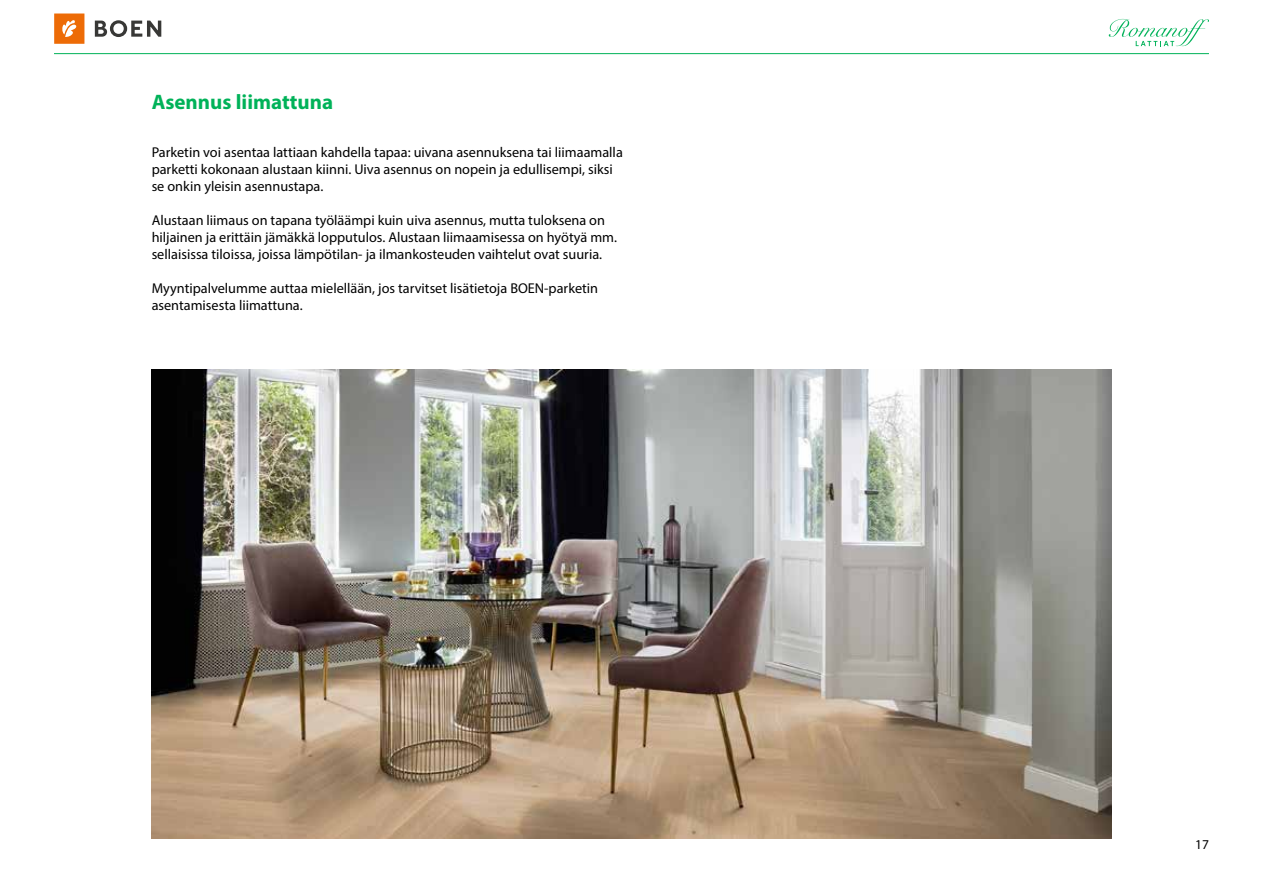
<style>
.page{position:relative;width:1263px;height:893px;background:#fff}
.page>*{position:absolute;margin:0;border:0;box-sizing:border-box;transform-origin:0 0}
.t1{font:700 21px "Myriad Pro";color:#00b259}
.t2{font:14.25px/17.1px "Myriad Pro";color:#000}
.t3{font:13.5px "Myriad Pro";color:#000}
</style>
<div class="page">
<svg style="left:1109px;top:19px;width:100px;height:27px"></svg>
<hr style="left:54px;top:53px;width:1155px;height:1px;background:#00b259">
<div style="left:54px;top:14px;width:30px;height:30px;background:#ed6b06"></div>
<svg style="left:62px;top:20px;width:14px;height:17px"></svg>
<svg style="left:95px;top:20px;width:66px;height:17px"></svg>
<img style="left:152px;top:370px;width:959px;height:469px">
<h1 class="t1" style="left:152px;top:89px;width:183px">Asennus liimattuna</h1>
<p class="t2" style="left:152px;top:143px;width:473px">Parketin voi asentaa lattiaan kahdella tapaa: uivana asennuksena tai liimaamalla parketti kokonaan alustaan kiinni. Uiva asennus on nopein ja edullisempi, siksi se onkin yleisin asennustapa.</p>
<p class="t2" style="left:152px;top:211px;width:467px">Alustaan liimaus on tapana työläämpi kuin uiva asennus, mutta tuloksena on hiljainen ja erittäin jämäkkä lopputulos. Alustaan liimaamisessa on hyötyä mm. sellaisissa tiloissa, joissa lämpötilan- ja ilmankosteuden vaihtelut ovat suuria.</p>
<p class="t2" style="left:152px;top:280px;width:448px">Myyntipalvelumme auttaa mielellään, jos tarvitset lisätietoja BOEN-parketin asentamisesta liimattuna.</p>
<p class="t3" style="left:1195px;top:836px;width:15px">17</p>
</div>
